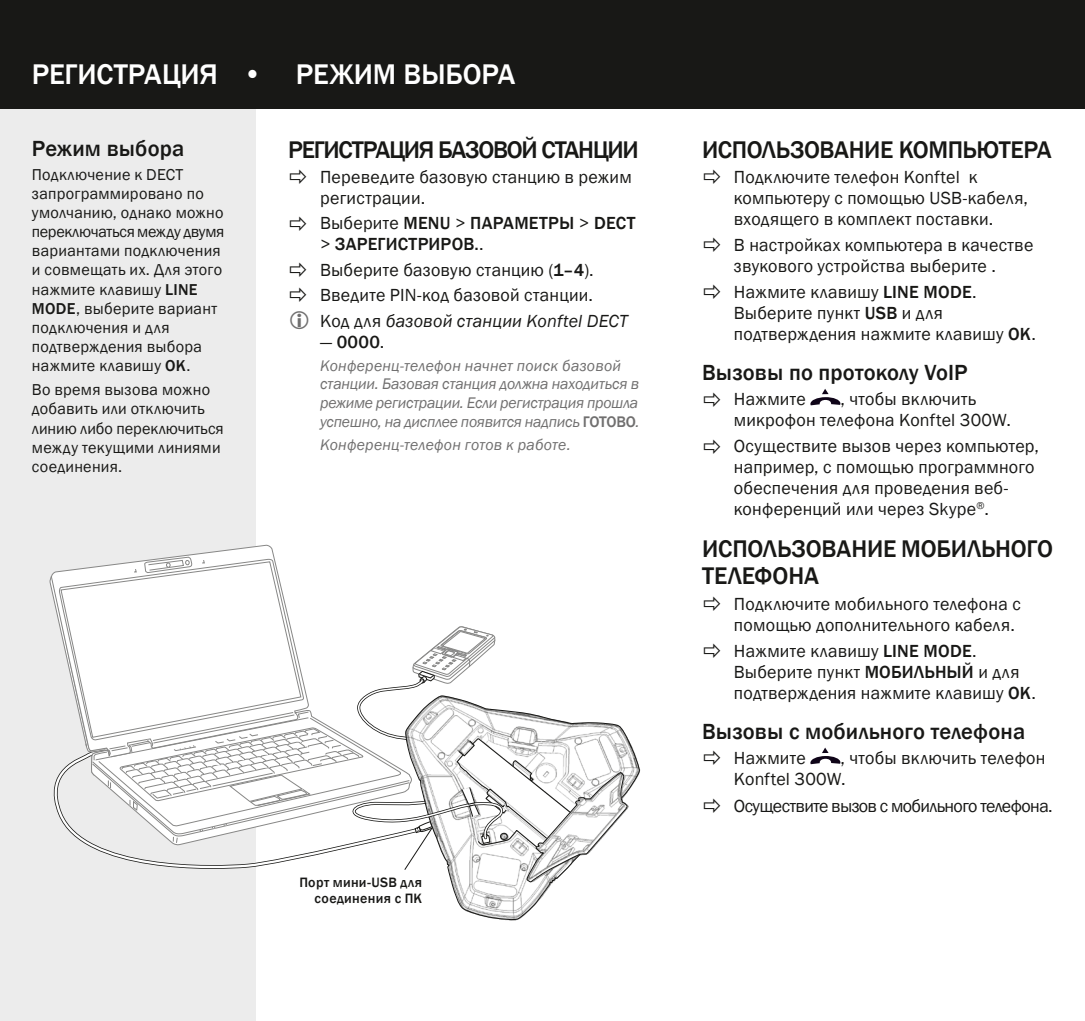
<style>
.page{position:relative;width:1085px;height:1021px;background:#fff}
.page>*{position:absolute;margin:0;border:0;box-sizing:border-box;transform-origin:0 0}
.Rubrik_1{font:500 29.25px "Franklin Gothic";letter-spacing:-.005em;color:#fff}
.Rubrik_2{font:500 24.75px "Franklin Gothic";letter-spacing:-.01em;color:#181816}
.Rubrik_2-2{font:500 24.75px "Franklin Gothic";letter-spacing:-.05em;color:#181816}
.Rubrik_2-3{font:500 24.75px "Franklin Gothic";letter-spacing:-.04em;color:#181816}
.Rubrik_3{font:500 22.5px "Franklin Gothic";letter-spacing:.005em;color:#181816}
.Bröd_ih{font:18px/20.9px "Franklin Gothic";letter-spacing:.015em;color:#181816}
.Bröd_ih-2{font:500 18px/20.9px "Franklin Gothic";letter-spacing:.015em;color:#181816}
.Bröd_ih-3{font:18px "Franklin Gothic";letter-spacing:-.035em;color:#181816}
.Bröd_ih-4{font:italic 18px "Franklin Gothic";letter-spacing:.01em;color:#181816}
.Bröd_marginal{font:16.2px/19.1px "Franklin Gothic";letter-spacing:.015em;color:#181816}
.Bröd_i_kommentar{font:italic 15.75px/18.7px "Franklin Gothic";letter-spacing:-.005em;color:#706f6f}
.Bröd_i_kommentar-2{font:italic 15.75px "Franklin Gothic";letter-spacing:.015em;color:#706f6f}
.Bildtext{font:500 13.95px/16.7px "Franklin Gothic";letter-spacing:.03em;color:#181816;text-align:right}
.s1{font-weight:500}
.s2{font-weight:400}
.s3{font-style:normal}
.s4{font-weight:500;font-style:normal}
</style>
<div class="page">
<div style="left:0;top:0;width:255px;height:1020px;background:#ececec"></div>
<div style="left:0;top:0;width:1084px;height:108px;background:#181816"></div>
<svg style="left:451px;top:739px;width:190px;height:181px"></svg>
<svg style="left:170px;top:544px;width:105px;height:13px"></svg>
<svg style="left:49px;top:557px;width:579px;height:326px"></svg>
<svg style="left:810px;top:389px;width:30px;height:16px"></svg>
<svg style="left:810px;top:747px;width:30px;height:17px"></svg>
<p class="Rubrik_1" style="left:32px;top:56px;width:34px">РЕГИС</p>
<p class="Rubrik_1" style="left:114px;top:56px;width:310px">ТРАЦИЯ • Режим выбор</p>
<p class="Rubrik_1" style="left:497px;top:56px;width:19px">а</p>
<p class="Rubrik_3" style="left:32px;top:135px;width:154px">Режим выбора</p>
<p class="Bröd_marginal" style="left:32px;top:165px;width:194px">Подключение к DECT запрограммировано по умолчанию, однако можно переключаться между двумя вариантами подключения и совмещать их. Для этого нажмите клавишу <span class="s1">LINE<br>MODE</span>, выберите вариант подключения и для подтверждения выбора нажмите клавишу <span class="s1">OK</span>.</p>
<p class="Bröd_marginal" style="left:32px;top:381px;width:193px">Во время вызова можно добавить или отключить линию либо переключиться между текущими линиями соединения.</p>
<p class="Rubrik_2-2" style="left:288px;top:134px;width:193px">Регистрация базово</p>
<p class="Rubrik_2-3" style="left:521px;top:134px;width:119px">й станции</p>
<p class="Bröd_ih" style="left:320px;top:167px;width:313px">Переведите базовую станцию в режим регистрации.</p>
<p class="Bröd_ih-2" style="left:320px;top:213px;width:317px"><span class="s2">Выберите</span> MENU <span class="s2">&gt;</span> ПАРАМЕТРЫ <span class="s2">&gt;</span> DECT <span class="s2">&gt;</span> ЗАРЕГИС</p>
<p class="Bröd_ih-2" style="left:408px;top:234px;width:76px">ТРИРОВ.<span class="s2">.</span></p>
<p class="Bröd_ih" style="left:320px;top:260px;width:275px">Выберите базовую станцию (<span class="s1">1–4</span>).</p>
<p class="Bröd_ih" style="left:320px;top:285px;width:274px">Введите PIN-код базовой станции.</p>
<p class="Bröd_ih-4" style="left:320px;top:309px;width:309px"><span class="s3">Код для</span> базовой станции Konftel DECT</p>
<p class="Bröd_ih-2" style="left:320px;top:331px;width:66px"><span class="s2">—</span> 0000<span class="s2">.</span></p>
<p class="Bröd_i_kommentar" style="left:320px;top:356px;width:320px">Конференц-телефон начнет поиск базовой станции. Базовая станция должна находиться в режиме регистрации. Если регистрация прошла успешно, на дисплее появится надпись <span class="s4">ГОТОВО</span>.</p>
<p class="Bröd_i_kommentar-2" style="left:320px;top:435px;width:252px">Конференц-телефон готов к работе.</p>
<p class="Bildtext" style="left:299px;top:873px;width:124px">Порт мини-USB для соединения с ПК</p>
<p class="Rubrik_2" style="left:702px;top:134px;width:213px">Использование ком</p>
<p class="Rubrik_2" style="left:947px;top:134px;width:106px">пьютера</p>
<p class="Bröd_ih" style="left:733px;top:167px;width:295px">Подключите телефон Konftel к компьютеру с помощью USB-кабеля, входящего в комплект поставки.</p>
<p class="Bröd_ih" style="left:733px;top:235px;width:301px">В настройках компьютера в качестве звукового устройства выберите .</p>
<p class="Bröd_ih" style="left:733px;top:282px;width:303px">Нажмите клавишу <span class="s1">LINE MODE</span>.<br>Выберите пункт <span class="s1">USB</span> и для подтверждения нажмите клавишу <span class="s1">OK</span>.</p>
<p class="Rubrik_3" style="left:702px;top:358px;width:267px">Вызовы по протоколу VoIP</p>
<p class="Bröd_ih" style="left:733px;top:389px;width:73px">Нажмите</p>
<p class="Bröd_ih" style="left:733px;top:389px;width:278px;text-indent:106px">, чтобы включить микрофон телефона Konftel 300W.</p>
<p class="Bröd_ih" style="left:733px;top:436px;width:306px">Осуществите вызов через компьютер, например, с помощью программного обеспечения для проведения веб&shy;конференций или через Skype<sup>®</sup>.</p>
<p class="Rubrik_2" style="left:702px;top:534px;width:216px">Использование моб</p>
<p class="Rubrik_2" style="left:950px;top:534px;width:101px">ильного</p>
<p class="Rubrik_2" style="left:702px;top:561px;width:118px">телефо на</p>
<p class="Bröd_ih" style="left:733px;top:594px;width:288px">Подключите мобильного телефона с помощью дополнительного кабеля.</p>
<p class="Bröd_ih" style="left:733px;top:640px;width:303px">Нажмите клавишу <span class="s1">LINE MODE</span>.<br>Выберите пункт <span class="s1">МОБИЛЬН ЫЙ</span> и для подтверждения нажмите клавишу <span class="s1">OK</span>.</p>
<p class="Rubrik_3" style="left:702px;top:717px;width:324px">Вызовы с мобильного телефона</p>
<p class="Bröd_ih" style="left:733px;top:748px;width:73px">Нажмите</p>
<p class="Bröd_ih" style="left:733px;top:748px;width:313px;text-indent:106px">, чтобы включить телефон<br>Konftel 300W.</p>
<p class="Bröd_ih-3" style="left:733px;top:795px;width:320px">Осуществите вызов с мобильного телефона.</p>
</div>
